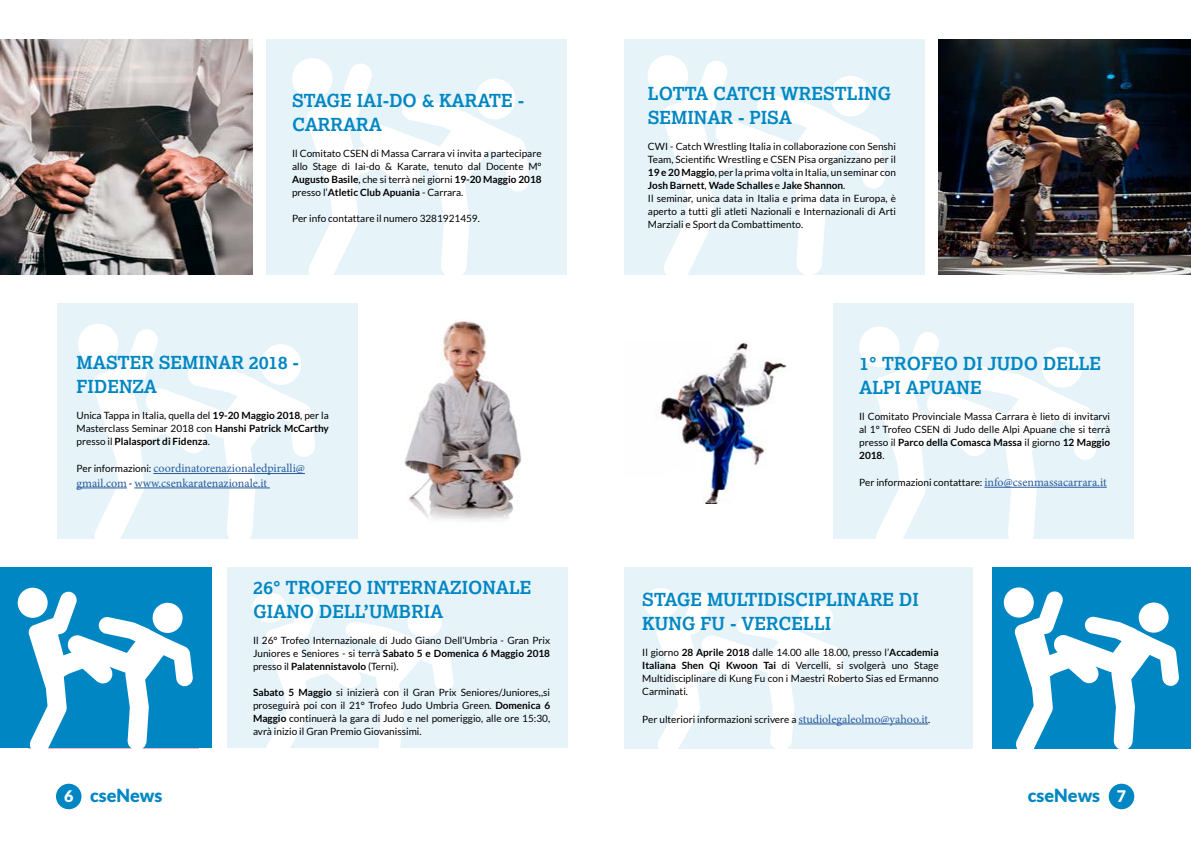
<style>
.page{position:relative;width:1191px;height:842px;background:#fff}
.page>*{position:absolute;margin:0;border:0;box-sizing:border-box;transform-origin:0 0}
.t1{font:700 18px/24px "Lexia Da Ma";color:#0087c3}
.t2{font:900 18px "Lato";color:#0087c3}
.t3{font:12px/14.4px "Minion Pro";color:#275b9b}
.t4{font:10px/13px "Lato";color:#000;text-align:justify}
.s1{font-weight:700}
.s2{font-family:"Lato";font-size:10px;color:#000}
.s3{font-family:"Minion Pro";font-size:12px;color:#275b9b}
.s4{font-size:16px;color:#fff}
</style>
<div class="page">
<div style="left:227px;top:567px;width:340px;height:181px;background:#e6f3f9"></div>
<div style="left:252px;top:592px;width:35px;height:31px;background:#fff;border-radius:50%"></div>
<svg style="left:265px;top:595px;width:189px;height:153px"></svg>
<div style="left:0;top:567px;width:212px;height:180px;background:#0087c3"></div>
<div style="left:18px;top:588px;width:30px;height:30px;background:#fff;border-radius:50%"></div>
<svg style="left:28px;top:591px;width:165px;height:158px"></svg>
<div style="left:624px;top:40px;width:300px;height:235px;background:#e6f3f9"></div>
<div style="left:647px;top:55px;width:41px;height:41px;background:#fff;border-radius:50%"></div>
<svg style="left:662px;top:61px;width:223px;height:214px"></svg>
<div style="left:57px;top:303px;width:300px;height:236px;background:#e6f3f9"></div>
<div style="left:78px;top:324px;width:40px;height:40px;background:#fff;border-radius:50%"></div>
<svg style="left:92px;top:329px;width:223px;height:210px"></svg>
<div style="left:266px;top:40px;width:301px;height:235px;background:#e6f3f9"></div>
<div style="left:292px;top:58px;width:40px;height:41px;background:#fff;border-radius:50%"></div>
<svg style="left:307px;top:64px;width:222px;height:211px"></svg>
<div style="left:833px;top:303px;width:301px;height:236px;background:#e6f3f9"></div>
<div style="left:859px;top:326px;width:40px;height:41px;background:#fff;border-radius:50%"></div>
<svg style="left:873px;top:330px;width:224px;height:209px"></svg>
<hr style="left:984px;top:487px;width:122px;height:1px;background:#275b9b">
<hr style="left:153px;top:473px;width:152px;height:1px;background:#275b9b">
<hr style="left:77px;top:488px;width:50px;height:1px;background:#275b9b">
<hr style="left:134px;top:488px;width:136px;height:1px;background:#275b9b">
<img style="left:0;top:40px;width:253px;height:235px">
<img style="left:404px;top:321px;width:118px;height:200px">
<img style="left:660px;top:343px;width:127px;height:160px">
<img style="left:938px;top:40px;width:253px;height:235px">
<div style="left:992px;top:567px;width:199px;height:181px;background:#0087c3"></div>
<svg style="left:1003px;top:587px;width:30px;height:31px"></svg>
<svg style="left:1014px;top:590px;width:165px;height:159px"></svg>
<div style="left:624px;top:567px;width:348px;height:181px;background:#e6f3f9"></div>
<div style="left:643px;top:588px;width:35px;height:30px;background:#fff;border-radius:50%"></div>
<svg style="left:655px;top:592px;width:190px;height:157px"></svg>
<hr style="left:798px;top:724px;width:130px;height:1px;background:#275b9b">
<div style="left:56px;top:784px;width:25px;height:25px;background:#0087c3;border-radius:50%"></div>
<div style="left:1108px;top:784px;width:26px;height:25px;background:#0087c3;border-radius:50%"></div>
<h1 class="t1" style="left:292px;top:88px;width:234px">STAGE IAI-DO &amp; KARATE -<br>CARRARA</h1>
<p class="t4" style="left:292px;top:146px;width:251px">Il Comitato CSEN di Massa Carrara vi invita a partecipare allo Stage di Iai-do &amp; Karate, tenuto dal Docente M° <span class="s1">Augusto Basile</span>, che si terrà nei giorni <span class="s1">19-20 Maggio 2018 </span>presso l’<span class="s1">Atletic Club Apuania</span> - Carrara.</p>
<p class="t4" style="left:292px;top:211px;width:189px">Per info contattare il numero 3281921459.</p>
<h1 class="t1" style="left:77px;top:351px;width:224px">MASTER SEMINAR 2018 -<br>FIDENZA</h1>
<p class="t4" style="left:77px;top:409px;width:254px">Unica Tappa in Italia, quella del <span class="s1">19-20 Maggio 2018</span>, per la Masterclass Seminar 2018 con <span class="s1">Hanshi Patrick McCarthy </span>presso il <span class="s1">Plalasport di Fidenza</span>.</p>
<p class="t3" style="left:77px;top:461px;width:230px"><span class="s2">Per informazioni:</span> coordinatorenazionaledpiralli@ gmail.com <span class="s2">-</span> www.csenkaratenazionale.it</p>
<h1 class="t1" style="left:253px;top:575px;width:280px">26° TROFEO INTERNAZIONALE<br>GIANO DELL’UMBRIA</h1>
<p class="t4" style="left:253px;top:633px;width:298px">Il 26° Trofeo Internazionale di Judo Giano Dell’Umbria - Gran Prix Juniores e Seniores - si terrà <span class="s1">Sabato 5 e Domenica 6 Maggio 2018 </span>presso il <span class="s1">Palatennistavolo</span> (Terni).</p>
<p class="t4" style="left:253px;top:685px;width:298px"><span class="s1">Sabato 5 Maggio</span> si inizierà con il Gran Prix Seniores/Juniores,,si proseguirà poi con il 21° Trofeo Judo Umbria Green. <span class="s1">Domenica 6<br>Maggio</span> continuerà la gara di Judo e nel pomeriggio, alle ore 15:30, avrà inizio il Gran Premio Giovanissimi.</p>
<h1 class="t1" style="left:648px;top:82px;width:245px">LOTTA CATCH WRESTLING<br>SEMINAR - PISA</h1>
<p class="t4" style="left:648px;top:140px;width:250px;text-align:left">CWI - Catch Wrestling Italia in collaborazione con Senshi Team, Scientific Wrestling e CSEN Pisa organizzano per il <span class="s1">19 e 20 Maggio</span>, per la prima volta in Italia, un seminar con <span class="s1">Josh Barnett</span>, <span class="s1">Wade Schalles</span> e <span class="s1">Jake Shannon</span>.<br>Il seminar, unica data in Italia e prima data in Europa, è aperto a tutti gli atleti Nazionali e Internazionali di Arti Marziali e Sport da Combattimento.</p>
<h1 class="t1" style="left:859px;top:351px;width:243px">1° TROFEO DI JUDO DELLE<br>ALPI APUANE</h1>
<p class="t4" style="left:859px;top:409px;width:252px">Il Comitato Provinciale Massa Carrara è lieto di invitarvi al 1° Trofeo CSEN di Judo delle Alpi Apuane che si terrà presso il <span class="s1">Parco della Comasca Massa</span> il giorno <span class="s1">12 Maggio 2018</span>.</p>
<p class="t4" style="left:859px;top:476px;width:249px">Per informazioni contattare: <span class="s3">info@csenmassacarrara.it</span></p>
<h1 class="t1" style="left:642px;top:588px;width:278px">STAGE MULTIDISCIPLINARE DI<br>KUNG FU - VERCELLI</h1>
<p class="t4" style="left:642px;top:646px;width:298px">Il giorno <span class="s1">28 Aprile 2018</span> dalle 14.00 alle 18.00, presso l’<span class="s1">Accademia Italiana Shen Qi Kwoon Tai</span> di Vercelli, si svolgerà uno Stage Multidisciplinare di Kung Fu con i Maestri Roberto Sias ed Ermanno Carminati.</p>
<p class="t4" style="left:642px;top:712px;width:290px">Per ulteriori informazioni scrivere a <span class="s3">studiolegaleolmo@yahoo.it</span>.</p>
<h1 class="t2" style="left:64px;top:785px;width:100px"><span class="s4">6</span> cseNews</h1>
<h1 class="t2" style="left:1027px;top:785px;width:100px">cseNews <span class="s4">7</span></h1>
</div>
